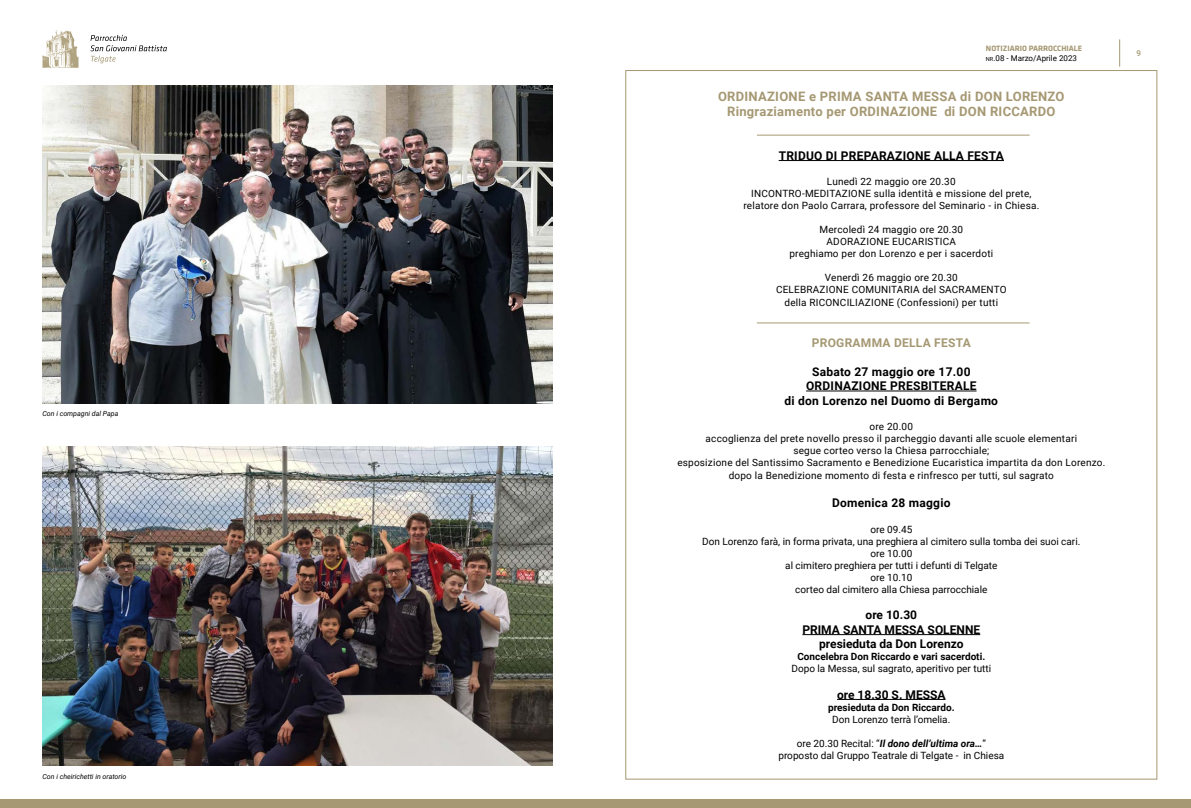
<style>
.page{position:relative;width:1191px;height:808px;background:#fff}
.page>*{position:absolute;margin:0;border:0;box-sizing:border-box;transform-origin:0 0}
.t1{font:700 13px/15.6px "Roboto";letter-spacing:.02em;color:#a59873;text-align:center}
.t2{font:700 12px/14.4px "Roboto";letter-spacing:.02em;color:#000;text-align:center}
.t3{font:700 12px/14.4px "Roboto";color:#000;text-align:center}
.t4{font:700 12px "Roboto";letter-spacing:.02em;color:#a59873}
.t5{font:10px/12px "Roboto";letter-spacing:.02em;color:#000;text-align:center}
.t6{font:10px/12px "Roboto";color:#000;text-align:center}
.t7{font:700 10px "Roboto";color:#000}
.t8{font:700 8px "Klavika";color:#a59873}
.t9{font:8px "Roboto";color:#000}
.t10{font:500 8px "Roboto";color:#a59873}
.t11{font:italic 7px "Roboto";color:#000}
.s1{font-size:5.6px}
.s2{font-style:inherit}
.s3{font-weight:700;font-style:italic}
</style>
<div class="page">
<svg style="left:90px;top:35px;width:77px;height:28px"></svg>
<img style="left:42px;top:30px;width:37px;height:38px">
<svg style="left:1119px;top:39px;width:1px;height:28px"></svg>
<img style="left:43px;top:446px;width:510px;height:319px">
<img style="left:43px;top:85px;width:510px;height:319px">
<hr style="left:778px;top:160px;width:226px;height:1px;background:#000">
<hr style="left:806px;top:391px;width:170px;height:1px;background:#000">
<hr style="left:802px;top:634px;width:178px;height:1px;background:#000">
<hr style="left:837px;top:699px;width:108px;height:1px;background:#000">
<hr style="left:757px;top:323px;width:272px;height:1px;background:#a59873">
<hr style="left:757px;top:135px;width:272px;height:1px;background:#a59873">
<div style="left:0;top:799px;width:1191px;height:9px;background:#a59873"></div>
<p class="t11" style="left:43px;top:409px;width:77px">Con i compagni dal Papa</p>
<p class="t11" style="left:43px;top:772px;width:85px">Con i cheirichetti in oratorio</p>
<p class="t8" style="left:986px;top:44px;width:98px">NOTIZIARIO PARROCCHIALE</p>
<p class="t9" style="left:986px;top:53px;width:93px"><span class="s1">nr</span><span class="s2">.</span>08 - Marzo/Aprile 2023</p>
<h1 class="t1" style="left:718px;top:88px;width:348px">ORDINAZIONE e PRIMA SANTA MESSA di DON LORENZO<br>Ringraziamento per ORDINAZIONE di DON RICCARDO</h1>
<p class="t2" style="left:778px;top:148px;width:227px">TRIDUO DI PREPARAZIONE ALLA FESTA</p>
<p class="t5" style="left:743px;top:175px;width:297px">Lunedì 22 maggio ore 20.30<br>INCONTRO-MEDITAZIONE sulla identità e missione del prete, relatore don Paolo Carrara, professore del Seminario - in Chiesa.</p>
<p class="t5" style="left:789px;top:223px;width:205px">Mercoledì 24 maggio ore 20.30<br>ADORAZIONE EUCARISTICA<br>preghiamo per don Lorenzo e per i sacerdoti</p>
<p class="t5" style="left:776px;top:271px;width:232px">Venerdì 26 maggio ore 20.30<br>CELEBRAZIONE COMUNITARIA del SACRAMENTO</p>
<p class="t5" style="left:784px;top:296px;width:215px">della RICONCILIAZIONE (Confessioni) per tutti</p>
<p class="t4" style="left:812px;top:334px;width:160px">PROGRAMMA DELLA FESTA</p>
<p class="t2" style="left:784px;top:364px;width:215px">Sabato 27 maggio ore 17.00<br>ORDINAZIONE PRESBITERALE<br>di don Lorenzo nel Duomo di Bergamo</p>
<p class="t5" style="left:677px;top:420px;width:429px">ore 20.00<br>accoglienza del prete novello presso il parcheggio davanti alle scuole elementari<br>segue corteo verso la Chiesa parrocchiale;<br>esposizione del Santissimo Sacramento e Benedizione Eucaristica impartita da don Lorenzo.</p>
<p class="t5" style="left:728px;top:469px;width:327px">dopo la Benedizione momento di festa e rinfresco per tutti, sul sagrato</p>
<p class="t2" style="left:832px;top:495px;width:120px">Domenica 28 maggio</p>
<p class="t6" style="left:702px;top:523px;width:380px">ore 09.45<br>Don Lorenzo farà, in forma privata, una preghiera al cimitero sulla tomba dei suoi cari. ore 10.00<br>al cimitero preghiera per tutti i defunti di Telgate<br>ore 10.10<br>corteo dal cimitero alla Chiesa parrocchiale</p>
<p class="t3" style="left:802px;top:607px;width:179px">ore 10.30<br>PRIMA SANTA MESSA SOLENNE presieduta da Don Lorenzo</p>
<p class="t7" style="left:797px;top:649px;width:189px">Concelebra Don Riccardo e vari sacerdoti.</p>
<p class="t6" style="left:791px;top:662px;width:201px">Dopo la Messa, sul sagrato, aperitivo per tutti</p>
<p class="t3" style="left:837px;top:687px;width:110px">ore 18.30 S. MESSA</p>
<p class="t7" style="left:828px;top:700px;width:128px">presieduta da Don Riccardo.</p>
<p class="t6" style="left:832px;top:713px;width:120px">Don Lorenzo terrà l’omelia.</p>
<p class="t6" style="left:778px;top:737px;width:227px">ore 20.30 Recital: “<span class="s3">Il dono dell’ultima ora…</span>” proposto dal Gruppo Teatrale di Telgate - in Chiesa</p>
<p class="t10" style="left:1136px;top:48px;width:6px">9</p>
</div>
